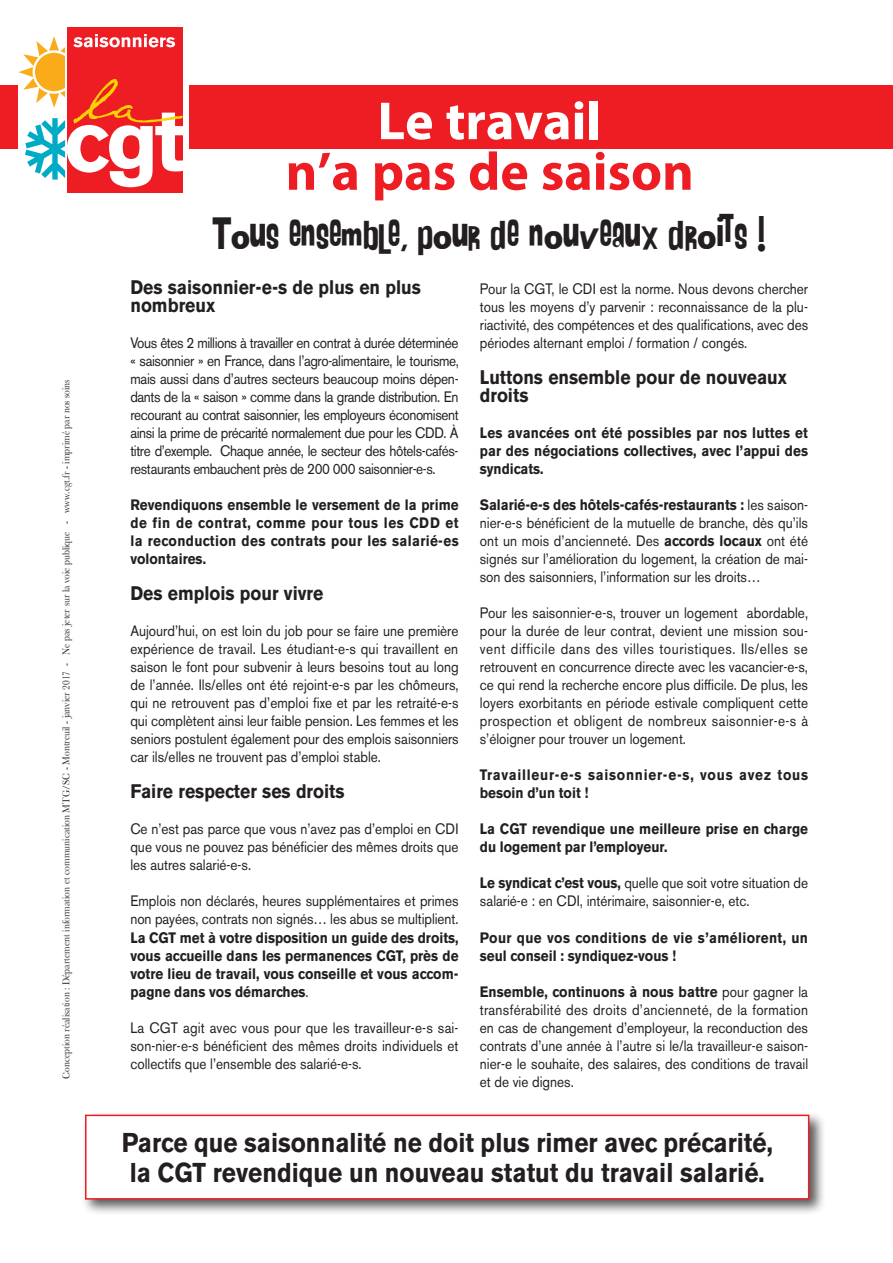
<style>
.page{position:relative;width:893px;height:1263px;background:#fff}
.page>*{position:absolute;margin:0;border:0;box-sizing:border-box;transform-origin:0 0}
.t1{font:700 54px "Myriad Pro";color:#ee1d23}
.t2{font:700 54px "Myriad Pro";color:#fff}
.t3{font:36px "AHDN";color:#231f20;scale:.9 1}
.t4{font:700 27px/30px "Akzidenz Grotesk BE";color:#231f20;text-align:center;scale:.9 1}
.t5{font:700 19.5px/18px "Akzidenz Grotesk BE";color:#231f20;scale:.9 1}
.t6{font:15px/18px "Akzidenz Grotesk BE";color:#231f20;text-align:justify;scale:.9 1}
.t7{font:700 15px/18px "Akzidenz Grotesk BE";letter-spacing:.01em;color:#231f20;text-align:justify;scale:.9 1}
.t8{font:700 15px/18px "Akzidenz Grotesk BE";letter-spacing:.055em;color:#231f20;scale:.9 1}
.t9{font:10.5px "Baskerville";color:#231f20;scale:.9 1}
.s1{font-weight:400}
.s2{font-weight:700}
</style>
<div class="page">
<div style="left:0;top:85px;width:893px;height:64px;background:#ee1d23"></div>
<div style="left:81px;top:1111px;width:745px;height:105px;background:#231f20;opacity:.75"></div>
<div style="left:86px;top:1115px;width:723px;height:84px;background:#fff"></div>
<div style="left:85px;top:1114px;width:724px;height:85px;border:2px solid #ee1d23"></div>
<div style="left:18px;top:24px;width:171px;height:182px;background:#fff"></div>
<div style="left:67px;top:27px;width:116px;height:165px;background:#ee1d23"></div>
<svg style="left:18px;top:34px;width:165px;height:153px"></svg>
<p class="t9" style="left:60px;top:1079px;width:778px;rotate:-90deg">Conception réalisation : Département information et communication MTG/SC - Montreuil - janvier 2017 - Ne pas jeter sur la voie publique - www.cgt.fr - imprimé par nos soins</p>
<h1 class="t2" style="left:377px;top:86px;width:225px">Le travail</h1>
<h1 class="t1" style="left:286px;top:136px;width:410px">n’a pas de saison</h1>
<h2 class="t3" style="left:212px;top:214px;width:617px">Tous ensemble, pour de nouveaux droits !</h2>
<h3 class="t5" style="left:130px;top:279px;width:324px">Des saisonnier-e-s de plus en plus nombreux</h3>
<p class="t6" style="left:130px;top:334px;width:366px">Vous êtes 2 millions à travailler en contrat à durée déterminée « saisonnier » en France, dans l’agro-alimentaire, le tourisme, mais aussi dans d’autres secteurs beaucoup moins dépen&shy;dants de la « saison » comme dans la grande distribution. En recourant au contrat saisonnier, les employeurs économisent ainsi la prime de précarité normalement due pour les CDD. À titre d’exemple. Chaque année, le secteur des hôtels-cafés&shy;restaurants embauchent près de 200 000 saisonnier-e-s.</p>
<p class="t7" style="left:130px;top:496px;width:366px">Revendiquons ensemble le versement de la prime de fin de contrat, comme pour tous les CDD et la reconduction des contrats pour les salarié-es volontaires.</p>
<h3 class="t5" style="left:130px;top:585px;width:216px">Des emplois pour vivre</h3>
<p class="t6" style="left:130px;top:622px;width:366px">Aujourd’hui, on est loin du job pour se faire une première expérience de travail. Les étudiant-e-s qui travaillent en saison le font pour subvenir à leurs besoins tout au long de l’année. Ils/elles ont été rejoint-e-s par les chômeurs, qui ne retrouvent pas d’emploi fixe et par les retraité-e-s qui complètent ainsi leur faible pension. Les femmes et les seniors postulent également pour des emplois saisonniers car ils/elles ne trouvent pas d’emploi stable.</p>
<h3 class="t5" style="left:130px;top:783px;width:240px">Faire respecter ses droits</h3>
<p class="t6" style="left:130px;top:820px;width:366px">Ce n’est pas parce que vous n’avez pas d’emploi en CDI que vous ne pouvez pas bénéficier des mêmes droits que les autres salarié-e-s.</p>
<p class="t6" style="left:130px;top:892px;width:366px">Emplois non déclarés, heures supplémentaires et primes non payées, contrats non signés… les abus se multiplient.</p>
<p class="t7" style="left:130px;top:928px;width:366px">La CGT met à votre disposition un guide des droits, vous accueille dans les permanences CGT, près de votre lieu de travail, vous conseille et vous accom&shy;pagne dans vos démarches<span class="s1">.</span></p>
<p class="t6" style="left:130px;top:1018px;width:366px">La CGT agit avec vous pour que les travailleur-e-s sai&shy;son-nier-e-s bénéficient des mêmes droits individuels et collectifs que l’ensemble des salarié-e-s.</p>
<p class="t6" style="left:480px;top:280px;width:366px">Pour la CGT, le CDI est la norme. Nous devons chercher tous les moyens d’y parvenir : reconnaissance de la plu&shy;riactivité, des compétences et des qualifications, avec des périodes alternant emploi / formation / congés.</p>
<h3 class="t5" style="left:480px;top:369px;width:343px">Luttons ensemble pour de nouveaux droits</h3>
<p class="t7" style="left:480px;top:424px;width:366px">Les avancées ont été possibles par nos luttes et par des négociations collectives, avec l’appui des syndicats.</p>
<p class="t6" style="left:480px;top:496px;width:366px"><span class="s2">Salarié-e-s des hôtels-cafés-restaurants :</span> les saison&shy;nier-e-s bénéficient de la mutuelle de branche, dès qu’ils ont un mois d’ancienneté. Des <span class="s2">accords locaux</span> ont été signés sur l’amélioration du logement, la création de mai&shy;son des saisonniers, l’information sur les droits…</p>
<p class="t6" style="left:480px;top:604px;width:366px">Pour les saisonnier-e-s, trouver un logement abordable, pour la durée de leur contrat, devient une mission sou&shy;vent difficile dans des villes touristiques. Ils/elles se retrouvent en concurrence directe avec les vacancier-e-s, ce qui rend la recherche encore plus difficile. De plus, les loyers exorbitants en période estivale compliquent cette prospection et obligent de nombreux saisonnier-e-s à s’éloigner pour trouver un logement.</p>
<p class="t8" style="left:480px;top:766px;width:366px">Travailleur-e-s saisonnier-e-s, vous avez tous besoin d’un toit !</p>
<p class="t7" style="left:480px;top:820px;width:366px">La CGT revendique une meilleure prise en charge du logement par l’employeur.</p>
<p class="t6" style="left:480px;top:874px;width:366px"><span class="s2">Le syndicat c’est vous,</span> quelle que soit votre situation de salarié-e : en CDI, intérimaire, saisonnier-e, etc.</p>
<p class="t7" style="left:480px;top:928px;width:366px">Pour que vos conditions de vie s’améliorent, un seul conseil : syndiquez-vous !</p>
<p class="t6" style="left:480px;top:982px;width:366px"><span class="s2">Ensemble, continuons à nous battre</span> pour gagner la transférabilité des droits d’ancienneté, de la formation en cas de changement d’employeur, la reconduction des contrats d’une année à l’autre si le/la travailleur-e saison&shy;nier-e le souhaite, des salaires, des conditions de travail et de vie dignes.</p>
<h3 class="t4" style="left:122px;top:1128px;width:725px">Parce que saisonnalité ne doit plus rimer avec précarité, la CGT revendique un nouveau statut du travail salarié.</h3>
</div>
